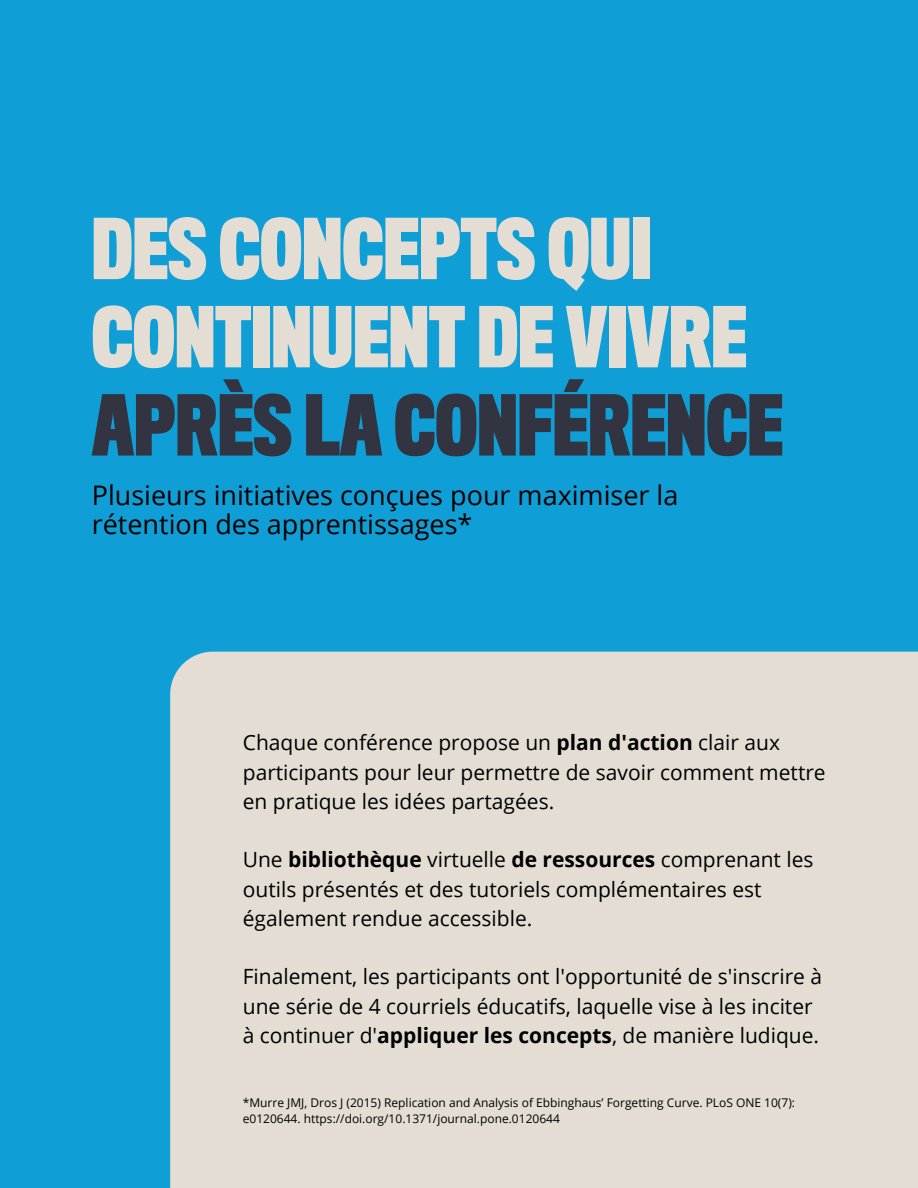
<style>
.page{position:relative;width:918px;height:1188px;background:#0f9fd6}
.page>*{position:absolute;margin:0;border:0;box-sizing:border-box;transform-origin:0 0}
.t1{font:700 76.95px/88.2px "Titling Gothic FB Comp";color:#e4ddd3}
.t2{font:27px/28.2px "Open Sans";color:#000}
.t3{font:21px/29.2px "Open Sans";color:#000}
.t4{font:12px/16px "Open Sans";color:#000}
.s1{color:#323441}
.s2{font-weight:700}
</style>
<div class="page">
<div style="left:170px;top:652px;width:748px;height:536px;background:#e4ddd3"></div>
<p class="t1" style="left:92px;top:212px;width:693px">DES CONCEPTS QUI<br>CONTINUENT DE VIVRE<br><span class="s1">APRÈS LA CONFÉRENCE</span></p>
<p class="t2" style="left:92px;top:481px;width:588px">Plusieurs initiatives conçues pour maximiser la rétention des apprentissages*</p>
<p class="t3" style="left:243px;top:728px;width:584px">Chaque conférence propose un <span class="s2">plan d'action</span> clair aux participants pour leur permettre de savoir comment mettre en pratique les idées partagées.</p>
<p class="t3" style="left:243px;top:845px;width:572px">Une <span class="s2">bibliothèque</span> virtuelle <span class="s2">de ressources</span> comprenant les outils présentés et des tutoriels complémentaires est également rendue accessible.</p>
<p class="t3" style="left:243px;top:962px;width:581px">Finalement, les participants ont l'opportunité de s'inscrire à une série de 4 courriels éducatifs, laquelle vise à les inciter à continuer d'<span class="s2">appliquer les concepts</span>, de manière ludique.</p>
<p class="t4" style="left:243px;top:1094px;width:554px">*Murre JMJ, Dros J (2015) Replication and Analysis of Ebbinghaus’ Forgetting Curve. PLoS ONE 10(7): e0120644. https://doi.org/10.1371/journal.pone.0120644</p>
</div>
